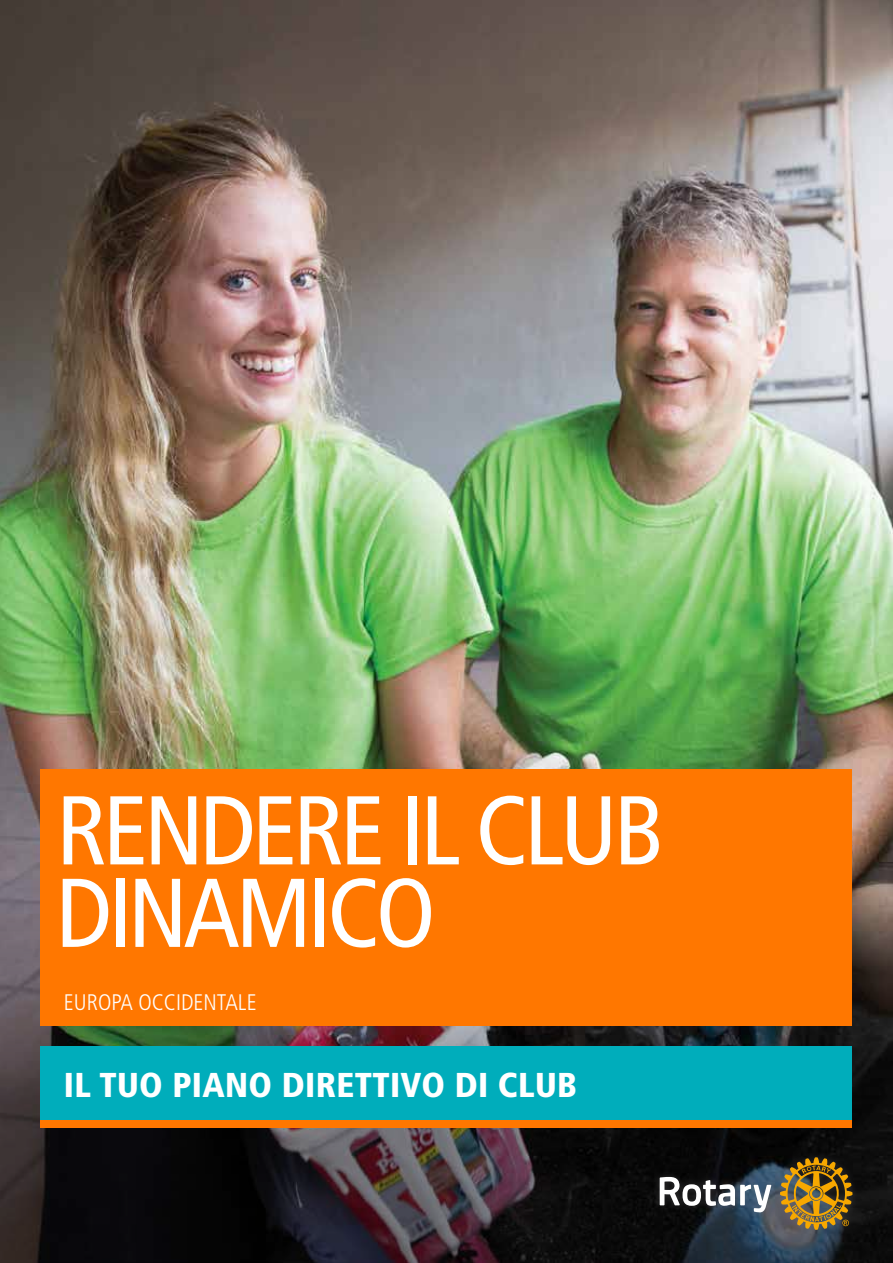
<style>
.page{position:relative;width:893px;height:1263px;background:#fff}
.page>*{position:absolute;margin:0;border:0;box-sizing:border-box;transform-origin:0 0}
.t1{font:condensed 97.5px/82.5px "Frutiger LT Std";letter-spacing:-.04em;color:#fff}
.t2{font:900 condensed 34.5px "Frutiger LT Std";letter-spacing:.01em;color:#fff}
.t3{font:300 condensed 22.5px "Frutiger LT Std";color:#fff}
</style>
<div class="page">
<img style="left:0;top:0;width:893px;height:870px">
<svg style="left:0;top:870px;width:893px;height:393px;background:#2a2527"></svg>
<div style="left:40px;top:1054px;width:812px;height:73px;background:#f70"></div>
<div style="left:40px;top:769px;width:812px;height:257px;background:#f70"></div>
<div style="left:40px;top:1046px;width:812px;height:74px;background:#00adbb"></div>
<div style="left:652px;top:1150px;width:208px;height:87px;background:#8a8a8d;opacity:.33"></div>
<svg style="left:660px;top:1177px;width:111px;height:35px"></svg>
<svg style="left:780px;top:1157px;width:72px;height:73px;background:#7f6426"></svg>
<h1 class="t1" style="left:56px;top:790px;width:610px">RENDERE IL CLUB<br>DINAMICO</h1>
<p class="t3" style="left:64px;top:990px;width:194px">EUROPA OCCIDENTALE</p>
<p class="t2" style="left:64px;top:1065px;width:514px">IL TUO PIANO DIRETTIVO DI CLUB</p>
</div>
